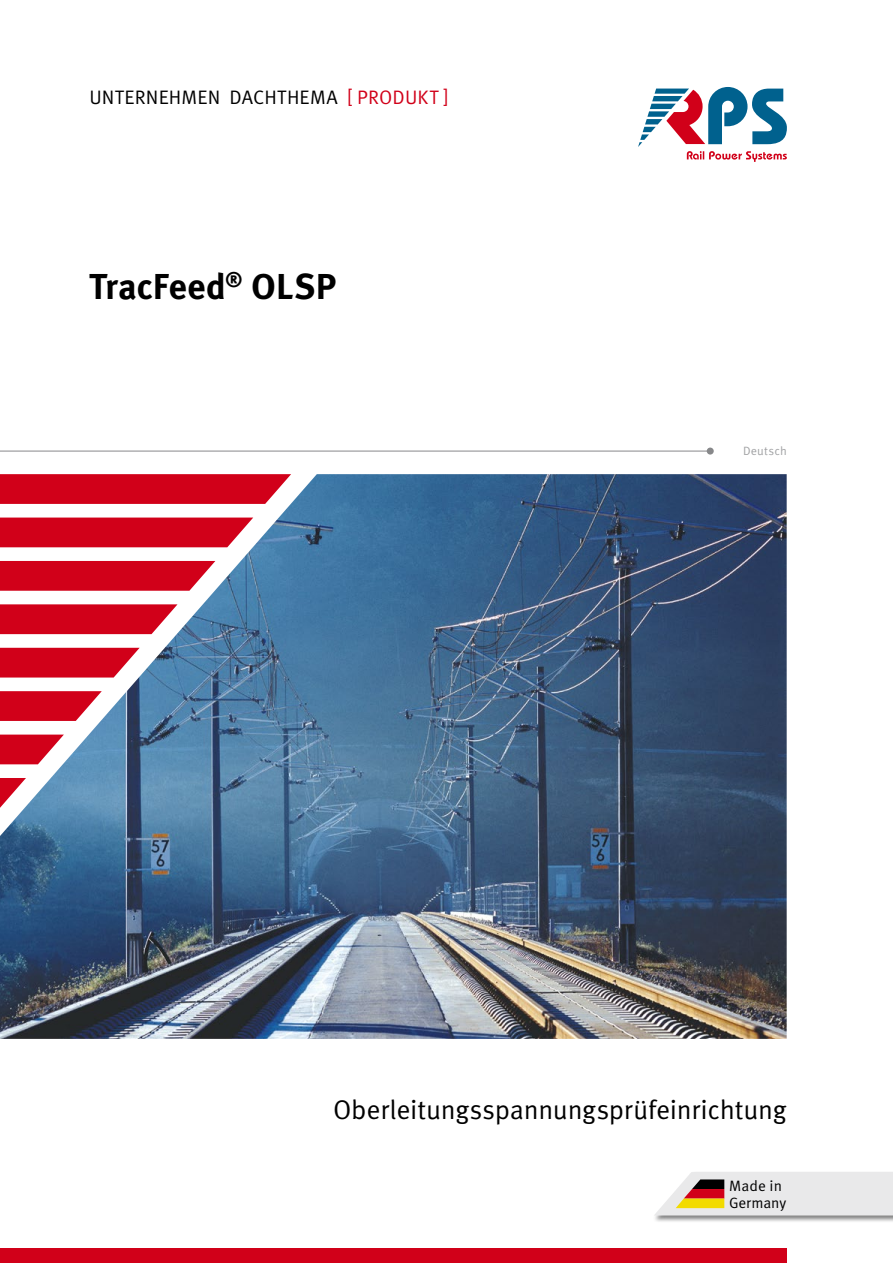
<style>
.page{position:relative;width:893px;height:1263px;background:#fff}
.page>*{position:absolute;margin:0;border:0;box-sizing:border-box;transform-origin:0 0}
.t1{font:700 36px "Meta Pro";color:#000}
.t2{font:27px "Meta Pro";letter-spacing:-.01em;color:#000}
.t3{font:19.5px "Meta Pro";letter-spacing:.01em;color:#000}
.t4{font:19.5px "Meta Pro";color:#d10019}
.t5{font:15px/16.5px "Meta Pro";color:#000}
.t6{font:12px "Meta Pro";letter-spacing:.015em;color:#a1a2a4}
.s1{color:#d10019}
</style>
<div class="page">
<img style="left:0;top:474px;width:787px;height:565px">
<svg style="left:638px;top:87px;width:149px;height:75px"></svg>
<div style="left:0;top:1248px;width:787px;height:15px;background:#d10019"></div>
<svg style="left:0;top:474px;width:291px;height:334px"></svg>
<div style="left:653px;top:1171px;width:240px;height:52px;background:#000;opacity:.5"></div>
<svg style="left:654px;top:1172px;width:239px;height:43px;background:#e4dcd4"></svg>
<hr style="left:0;top:451px;width:710px;height:1px;background:#87888a">
<div style="left:707px;top:448px;width:7px;height:7px;background:#87888a;border-radius:50%"></div>
<p class="t3" style="left:89px;top:85px;width:303px">Unternehmen Dachthema <span class="s1">[ Produ</span></p>
<p class="t4" style="left:418px;top:85px;width:33px">kt ]</p>
<h1 class="t1" style="left:89px;top:264px;width:249px">TracFeed<sup>®</sup> OLSP</h1>
<p class="t6" style="left:743px;top:443px;width:45px">Deutsch</p>
<p class="t2" style="left:333px;top:1092px;width:455px">Oberleitungsspannungsprüfeinrichtung</p>
<p class="t5" style="left:729px;top:1178px;width:59px">Made in<br>Germany</p>
</div>
